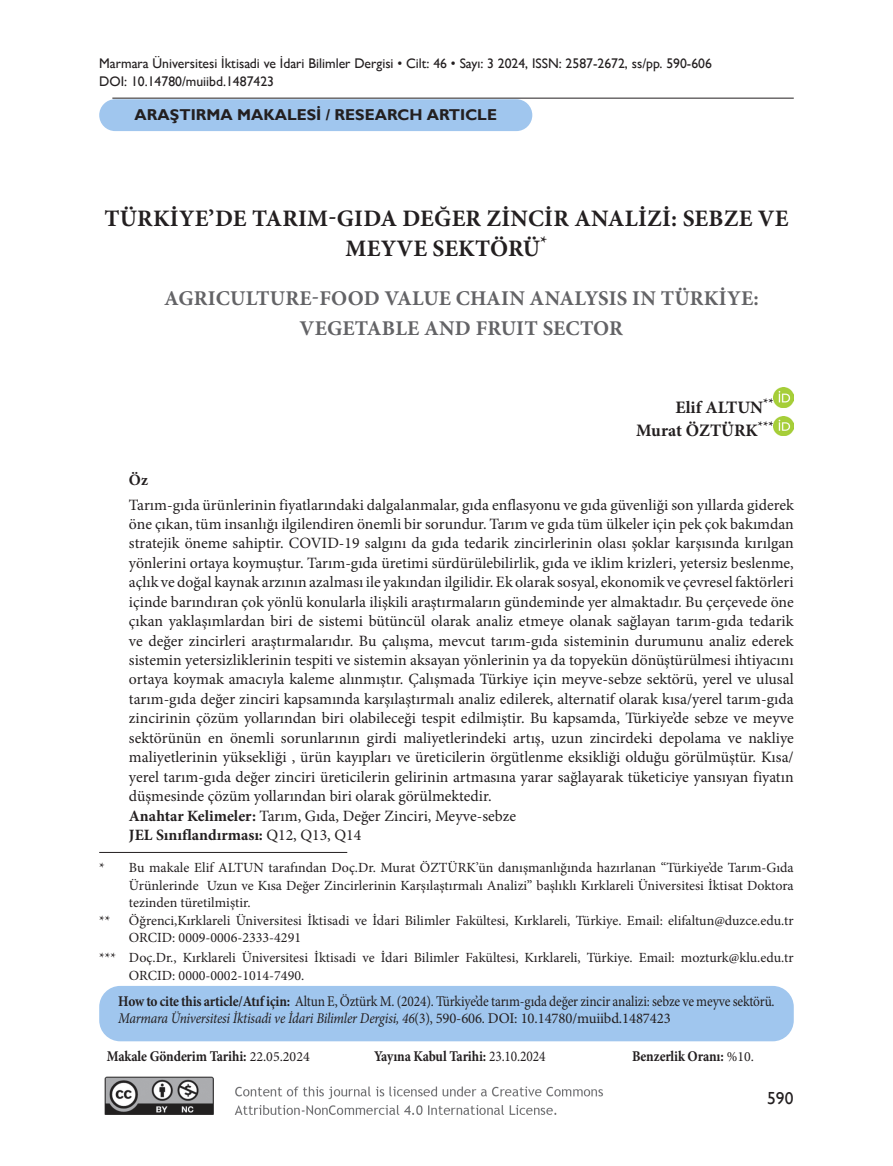
<style>
.page{position:relative;width:893px;height:1166px;background:#fff}
.page>*{position:absolute;margin:0;border:0;box-sizing:border-box;transform-origin:0 0}
.t1{font:700 23.62px/29.9px "Minion Pro";letter-spacing:.01em;color:#231f20;text-align:center}
.h1_1{font:700 21px/29.9px "Minion Pro";letter-spacing:.01em;color:#636366;text-align:center}
.author{font:700 17.5px/22.9px "Minion Pro";color:#231f20;text-align:right}
.t2{font:17.5px "Gill Sans TR";color:#231f20}
.AbstractTxtTR{font:15.75px/19.4px "Minion Pro";color:#231f20;text-align:justify}
.t3{font:700 15.75px "Gill Sans TR";color:#231f20}
.AbstractTxtTR-2{font:700 15.75px "Minion Pro";color:#231f20}
.AbstractH{font:700 15.75px "Minion Pro";color:#231f20}
.t4{font:14.88px/17.5px "Minion Pro";letter-spacing:-.01em;color:#231f20;scale:.9 1}
.t5{font:700 14.88px "Minion Pro";letter-spacing:-.01em;color:#231f20;scale:.9 1}
.footnotes{font:14px/17.5px "Minion Pro";color:#231f20}
.t6{font:14px/17.5px "Gill Sans TR";color:#231f20}
.s1{font-weight:700}
.s2{font-weight:400}
.s3{font-style:italic}
.s4{font-weight:400;font-size:14px}
</style>
<div class="page">
<hr style="left:112px;top:98px;width:682px;height:1px;background:#231f20">
<img style="left:104px;top:1076px;width:499px;height:39px">
<div style="left:99px;top:986px;width:695px;height:55px;background:#a0c6ee;border-radius:21px"></div>
<div style="left:99px;top:99px;width:433px;height:32px;background:#a0c6ee;border-radius:16px"></div>
<img style="left:774px;top:387px;width:20px;height:20px">
<img style="left:774px;top:416px;width:20px;height:20px">
<hr style="left:99px;top:852px;width:248px;height:1px;background:#231f20">
<p class="t6" style="left:99px;top:55px;width:614px">Marmara Üniversitesi İktisadi ve İdari Bilimler Dergisi • Cilt: 46 • Sayı: 3 2024, ISSN: 2587-2672, ss/pp. 590-606<br>DOI: 10.14780/muiibd.1487423</p>
<p class="t3" style="left:135px;top:105px;width:364px">ARAŞTIRMA MAKALESİ / RESEARCH ARTICLE</p>
<p class="t1" style="left:104px;top:203px;width:685px">TÜRKİYE’DE TARIM-GIDA DEĞER ZİNCİR ANALİZİ: SEBZE VE<br>MEYVE SEKTÖRÜ<sup>*</sup></p>
<p class="h1_1" style="left:164px;top:283px;width:596px">AGRICULTURE-FOOD VALUE CHAIN ANALYSIS IN TÜRKİYE:<br>VEGETABLE AND FRUIT SECTOR</p>
<p class="author" style="left:636px;top:396px;width:139px">Elif ALTUN<sup>**<br></sup>Murat ÖZTÜRK<sup>***</sup></p>
<p class="AbstractH" style="left:129px;top:469px;width:21px">Öz</p>
<p class="AbstractTxtTR" style="left:129px;top:495px;width:666px">Tarım-gıda ürünlerinin fiyatlarındaki dalgalanmalar, gıda enflasyonu ve gıda güvenliği son yıllarda giderek öne çıkan, tüm insanlığı ilgilendiren önemli bir sorundur. Tarım ve gıda tüm ülkeler için pek çok bakımdan stratejik öneme sahiptir. COVID-19 salgını da gıda tedarik zincirlerinin olası şoklar karşısında kırılgan yönlerini ortaya koymuştur. Tarım-gıda üretimi sürdürülebilirlik, gıda ve iklim krizleri, yetersiz beslenme, açlık ve doğal kaynak arzının azalması ile yakından ilgilidir. Ek olarak sosyal, ekonomik ve çevresel faktörleri içinde barındıran çok yönlü konularla ilişkili araştırmaların gündeminde yer almaktadır. Bu çerçevede öne çıkan yaklaşımlardan biri de sistemi bütüncül olarak analiz etmeye olanak sağlayan tarım-gıda tedarik ve değer zincirleri araştırmalarıdır. Bu çalışma, mevcut tarım-gıda sisteminin durumunu analiz ederek sistemin yetersizliklerinin tespiti ve sistemin aksayan yönlerinin ya da topyekün dönüştürülmesi ihtiyacını ortaya koymak amacıyla kaleme alınmıştır. Çalışmada Türkiye için meyve-sebze sektörü, yerel ve ulusal tarım-gıda değer zinciri kapsamında karşılaştırmalı analiz edilerek, alternatif olarak kısa/yerel tarım-gıda zincirinin çözüm yollarından biri olabileceği tespit edilmiştir. Bu kapsamda, Türkiye’de sebze ve meyve sektörünün en önemli sorunlarının girdi maliyetlerindeki artış, uzun zincirdeki depolama ve nakliye maliyetlerinin yüksekliği , ürün kayıpları ve üreticilerin örgütlenme eksikliği olduğu görülmüştür. Kısa/ yerel tarım-gıda değer zinciri üreticilerin gelirinin artmasına yarar sağlayarak tüketiciye yansıyan fiyatın düşmesinde çözüm yollarından biri olarak görülmektedir.</p>
<p class="AbstractTxtTR" style="left:129px;top:806px;width:389px"><span class="s1">Anahtar Kelimeler:</span> Tarım, Gıda, Değer Zinciri, Meyve-sebze</p>
<p class="AbstractTxtTR-2" style="left:129px;top:824px;width:234px">JEL Sınıflandırması: <span class="s2">Q12, Q13, Q14</span></p>
<p class="footnotes" style="left:129px;top:859px;width:666px;text-align:justify;text-indent:-30px">* Bu makale Elif ALTUN tarafından Doç.Dr. Murat ÖZTÜRK’ün danışmanlığında hazırlanan “Türkiye’de Tarım-Gıda Ürünlerinde Uzun ve Kısa Değer Zincirlerinin Karşılaştırmalı Analizi” başlıklı Kırklareli Üniversitesi İktisat Doktora tezinden türetilmiştir.</p>
<p class="footnotes" style="left:99px;top:912px;width:13px">**</p>
<p class="footnotes" style="left:129px;top:912px;width:666px">Öğrenci,Kırklareli Üniversitesi İktisadi ve İdari Bilimler Fakültesi, Kırklareli, Türkiye. Email: elifaltun@duzce.edu.tr<br>ORCID: 0009-0006-2333-4291</p>
<p class="footnotes" style="left:129px;top:949px;width:666px;text-indent:-30px">*** Doç.Dr., Kırklareli Üniversitesi İktisadi ve İdari Bilimler Fakültesi, Kırklareli, Türkiye. Email: mozturk@klu.edu.tr<br>ORCID: 0000-0002-1014-7490.</p>
<p class="t4" style="left:118px;top:992px;width:731px"><span class="s1">How to cite this article/Atıf için:</span> Altun E, Öztürk M. (2024). Türkiye’de tarım-gıda değer zincir analizi: sebze ve meyve sektörü.<br><span class="s3">Marmara Üniversitesi İktisadi ve İdari Bilimler Dergisi, 46</span>(3), 590-606. DOI: 10.14780/muiibd.1487423</p>
<p class="t5" style="left:107px;top:1046px;width:227px">Makale Gönderim Tarihi: <span class="s4">22.05.2024</span></p>
<p class="t5" style="left:374px;top:1046px;width:192px">Yayına Kabul Tarihi: <span class="s2">23.10.2024</span></p>
<p class="t5" style="left:632px;top:1046px;width:137px">Benzerlik Oranı: <span class="s4">%10.</span></p>
<p class="t2" style="left:767px;top:1087px;width:28px">590</p>
</div>
